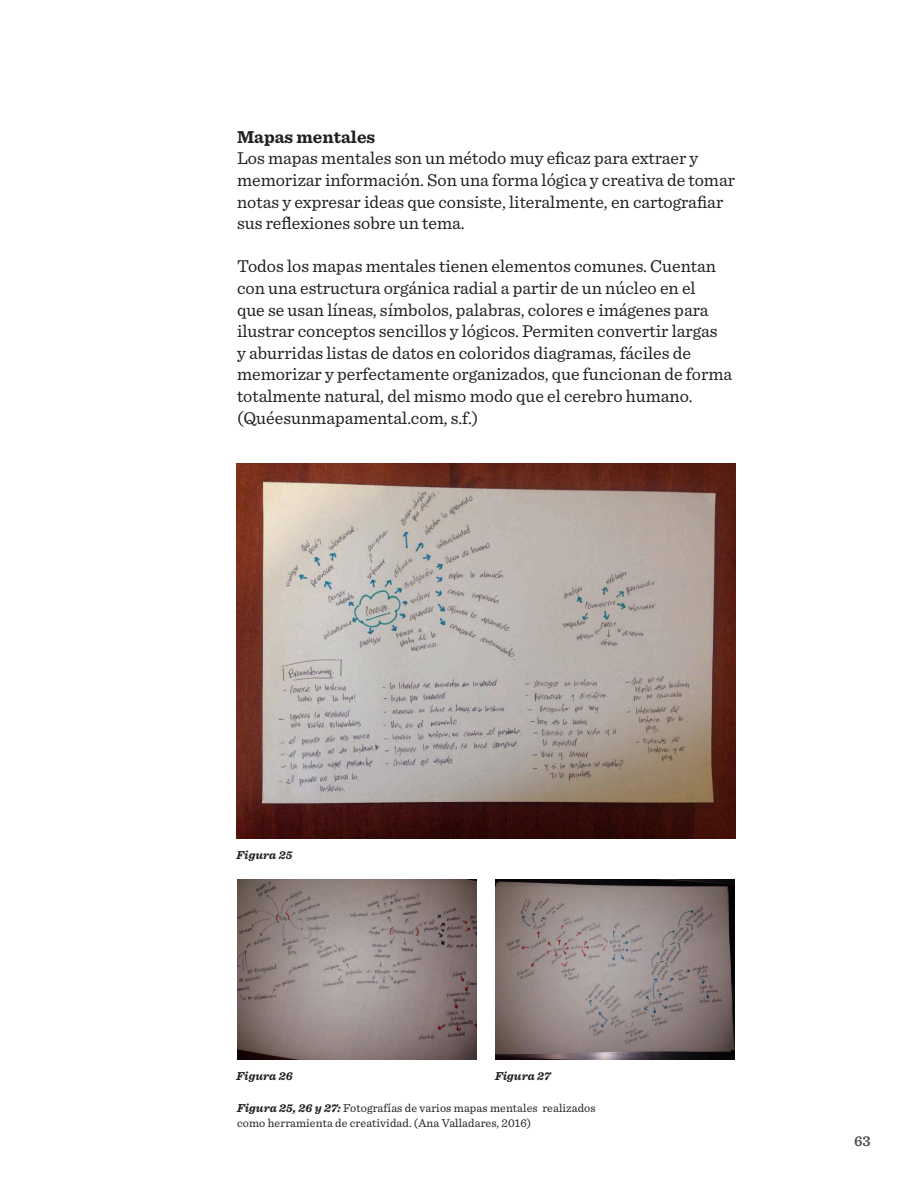
<style>
.page{position:relative;width:918px;height:1188px;background:#fff}
.page>*{position:absolute;margin:0;border:0;box-sizing:border-box;transform-origin:0 0}
.t1{font:18px/21.6px "Sentinel";color:#231f20}
.t2{font:700 18px "Sentinel";color:#231f20}
.t3{font:600 15px "Sentinel";color:#4b4c4d}
.t4{font:12px/15px "Sentinel";letter-spacing:.01em;color:#231f20}
.t5{font:italic 700 12px "Sentinel";letter-spacing:.01em;color:#231f20}
.s1{font-weight:700;font-style:italic}
</style>
<div class="page">
<img style="left:495px;top:880px;width:240px;height:180px">
<img style="left:237px;top:880px;width:240px;height:180px">
<img style="left:237px;top:464px;width:498px;height:374px">
<p class="t2" style="left:237px;top:123px;width:140px">Mapas mentales</p>
<p class="t1" style="left:237px;top:146px;width:500px">Los mapas mentales son un método muy eficaz para extraer y memorizar información. Son una forma lógica y creativa de tomar notas y expresar ideas que consiste, literalmente, en cartografiar sus reflexiones sobre un tema.</p>
<p class="t1" style="left:237px;top:254px;width:497px">Todos los mapas mentales tienen elementos comunes. Cuentan con una estructura orgánica radial a partir de un núcleo en el<br>que se usan líneas, símbolos, palabras, colores e imágenes para ilustrar conceptos sencillos y lógicos. Permiten convertir largas<br>y aburridas listas de datos en coloridos diagramas, fáciles de memorizar y perfectamente organizados, que funcionan de forma totalmente natural, del mismo modo que el cerebro humano. (Quéesunmapamental.com, s.f.)</p>
<p class="t5" style="left:237px;top:846px;width:57px">Figura 25</p>
<p class="t5" style="left:237px;top:1067px;width:58px">Figura 26</p>
<p class="t5" style="left:495px;top:1067px;width:57px">Figura 27</p>
<p class="t4" style="left:237px;top:1100px;width:360px"><span class="s1">Figura 25, 26 y 27:</span> Fotografías de varios mapas mentales realizados como herramienta de creatividad. (Ana Valladares, 2016)</p>
<p class="t3" style="left:854px;top:1129px;width:18px">63</p>
</div>
